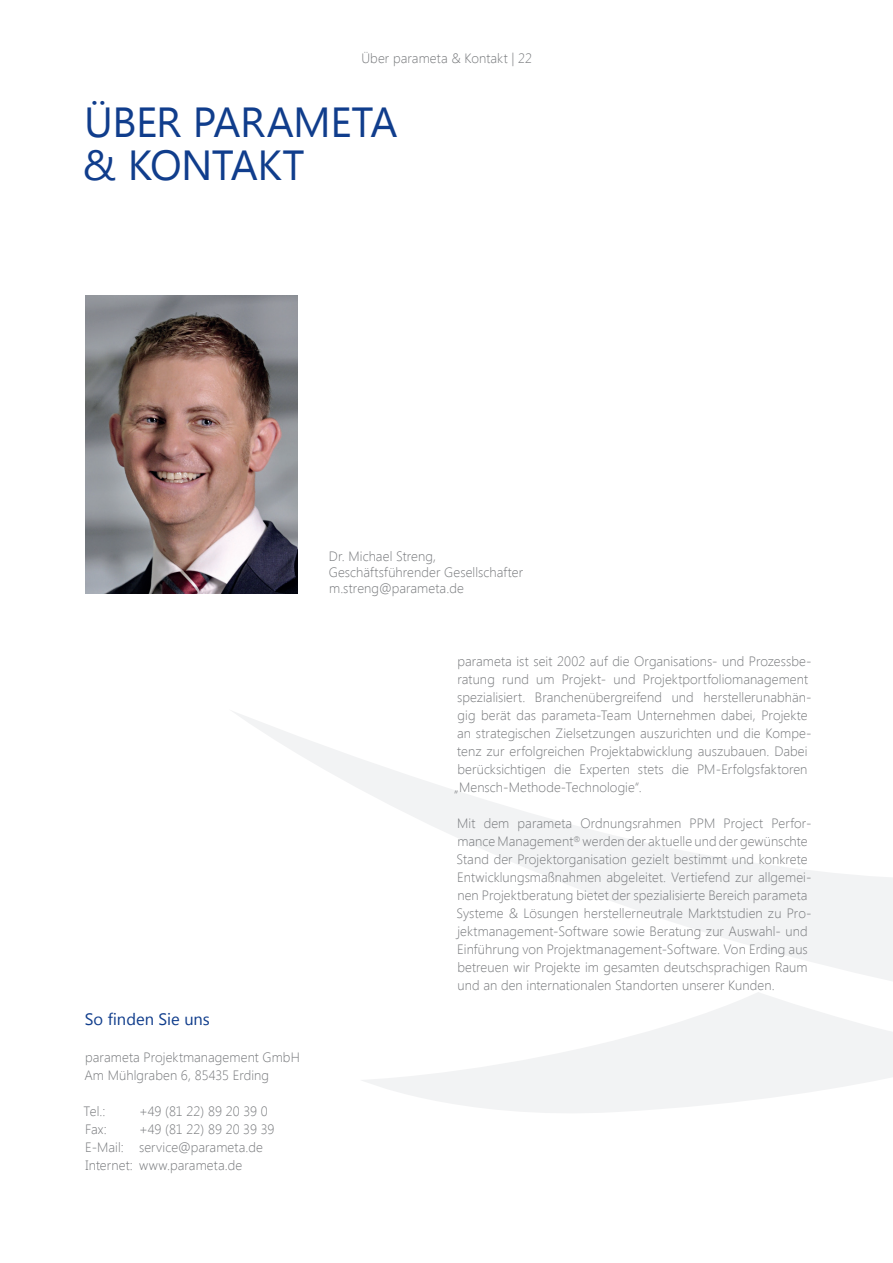
<style>
.page{position:relative;width:893px;height:1263px;background:#fff}
.page>*{position:absolute;margin:0;border:0;box-sizing:border-box;transform-origin:0 0}
.Head_1{font:42px/43.5px "Segoe UI";letter-spacing:-.015em;color:#103d8c}
.Zwischentitel{font:16.5px "Segoe UI";color:#103d8c}
.Body{font:300 13.5px/18px "Segoe UI";letter-spacing:.005em;color:#76787b}
.Bildunterschrift{font:300 13.5px/16.2px "Segoe UI";letter-spacing:.005em;color:#76787b}
.Kopfzeile{font:300 13.5px "Segoe UI";letter-spacing:.005em;color:#76787b}
</style>
<div class="page">
<svg style="left:458px;top:1104px;width:252px;height:9px;fill:#f2f3f4"></svg>
<svg style="left:232px;top:711px;width:661px;height:393px"></svg>
<img style="left:85px;top:296px;width:213px;height:297px">
<p class="Kopfzeile" style="left:361px;top:49px;width:172px">Über parameta &amp; Kontakt | 22</p>
<p class="Head_1" style="left:83px;top:98px;width:316px">ÜBER PARAMETA &amp; KONTAKT</p>
<p class="Bildunterschrift" style="left:329px;top:547px;width:196px">Dr. Michael Streng,<br>Geschäftsführender Gesellschafter</p>
<p class="Bildunterschrift" style="left:329px;top:580px;width:136px">m.streng@parameta.de</p>
<p class="Zwischentitel" style="left:85px;top:1008px;width:127px">So finden Sie uns</p>
<p class="Body" style="left:85px;top:1048px;width:216px">parameta Projektmanagement GmbH</p>
<p class="Body" style="left:84px;top:1066px;width:186px">Am Mühlgraben 6, 85435 Erding</p>
<p class="Body" style="left:84px;top:1102px;width:23px">Tel.:</p>
<p class="Body" style="left:139px;top:1102px;width:130px">+49 (81 22) 89 20 39 0</p>
<p class="Body" style="left:85px;top:1120px;width:23px">Fax:</p>
<p class="Body" style="left:139px;top:1120px;width:137px">+49 (81 22) 89 20 39 39</p>
<p class="Body" style="left:85px;top:1138px;width:179px">E-Mail: service@parameta.de</p>
<p class="Body" style="left:86px;top:1156px;width:158px">Internet: www.parameta.de</p>
<p class="Body" style="left:454px;top:652px;width:359px">parameta ist seit 2002 auf die Organisations- und Prozessbe&shy;ratung rund um Projekt- und Projektportfoliomanagement spezialisiert. Branchenübergreifend und herstellerunabhän&shy;gig berät das parameta-Team Unternehmen dabei, Projekte an strategischen Zielsetzungen auszurichten und die Kompe&shy;tenz zur erfolgreichen Projektabwicklung auszubauen. Dabei berücksichtigen die Experten stets die PM-Erfolgsfaktoren „Mensch-Methode-Technologie“.</p>
<p class="Body" style="left:457px;top:814px;width:356px">Mit dem parameta Ordnungsrahmen PPM Project Perfor&shy;mance Management<sup>®</sup> werden der aktuelle und der gewünschte Stand der Projektorganisation gezielt bestimmt und konkrete Entwicklungsmaßnahmen abgeleitet. Vertiefend zur allgemei&shy;nen Projektberatung bietet der spezialisierte Bereich parameta Systeme &amp; Lösungen herstellerneutrale Marktstudien zu Pro&shy;jektmanagement-Software sowie Beratung zur Auswahl- und Einführung von Projektmanagement-Software. Von Erding aus betreuen wir Projekte im gesamten deutschsprachigen Raum und an den internationalen Standorten unserer Kunden.</p>
</div>
